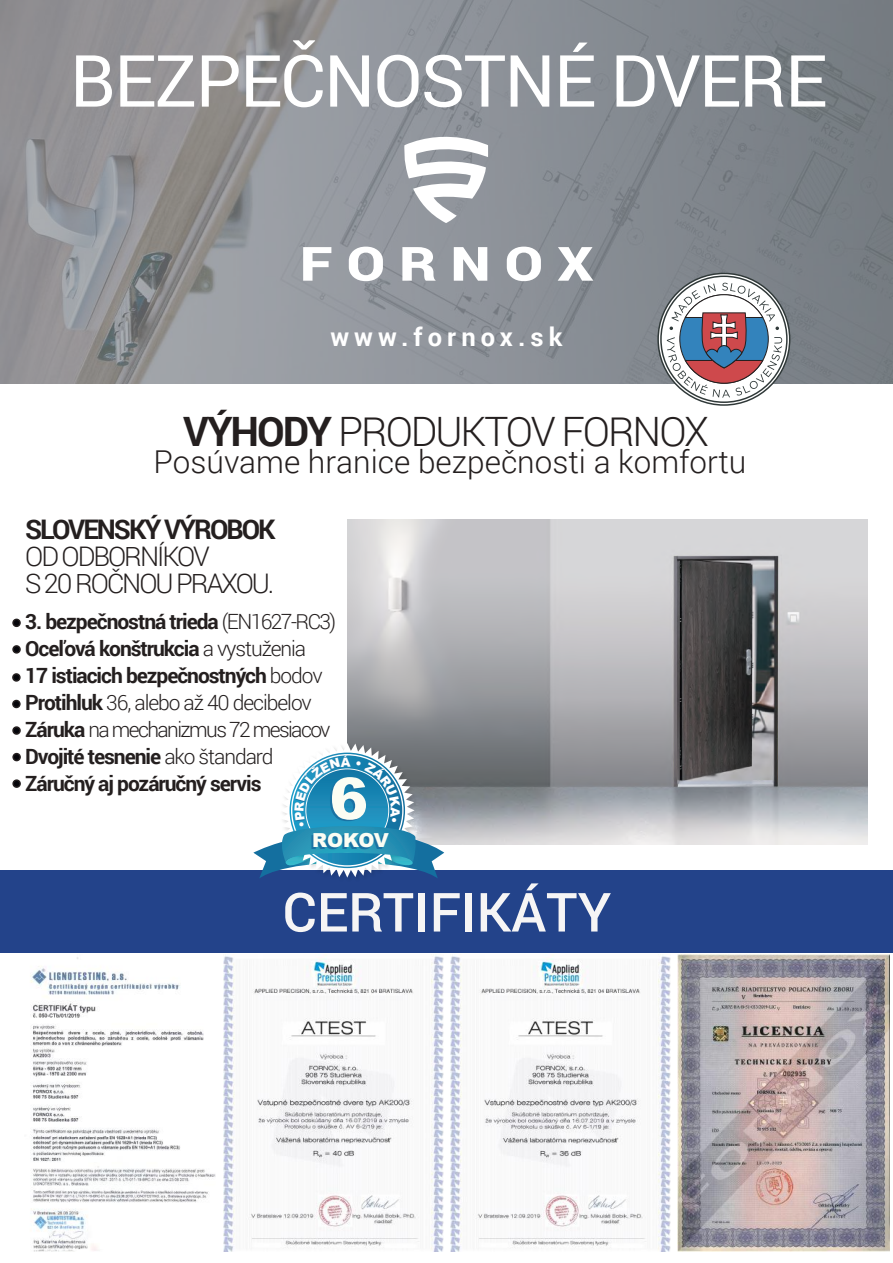
<style>
.page{position:relative;width:893px;height:1263px;background:#fff}
.page>*{position:absolute;margin:0;border:0;box-sizing:border-box;transform-origin:0 0}
.t1{font:72px "Roboto";letter-spacing:-.025em;color:#fff}
.t2{font:900 57.6px "Arial";color:#fbfdf3}
.t3{font:500 54px "Roboto";color:#f6f5f5}
.t4{font:300 40.5px "Roboto";letter-spacing:-.05em;color:#241f1f}
.t5{font:300 31.5px "Roboto";color:#241f1f}
.t6{font:300 27px/27px "Roboto";letter-spacing:-.075em;color:#241f1f}
.t7{font:700 27px "Roboto";letter-spacing:-.075em;color:#241f1f}
.t8{font:700 25.5px "Roboto";letter-spacing:.2em;color:#fff}
.t9{font:700 21px/27px "Roboto";letter-spacing:-.05em;color:#241f1f}
.t10{font:900 19.35px "Arial";letter-spacing:-.025em;color:#fbfdf3}
.s1{font-weight:700}
.s2{font-weight:300}
</style>
<div class="page">
<img style="left:30px;top:957px;width:194px;height:294px">
<img style="left:224px;top:954px;width:220px;height:297px">
<img style="left:450px;top:954px;width:221px;height:297px">
<img style="left:677px;top:954px;width:213px;height:297px">
<img style="left:347px;top:520px;width:520px;height:325px">
<div style="left:0;top:871px;width:893px;height:82px;background:#23438a"></div>
<svg style="left:0;top:0;width:893px;height:384px;background:#8a8d93"></svg>
<img style="left:347px;top:740px;width:75px;height:3px">
<svg style="left:658px;top:273px;width:132px;height:132px"></svg>
<svg style="left:667px;top:283px;width:115px;height:115px"></svg>
<svg style="left:303px;top:247px;width:28px;height:34px"></svg>
<svg style="left:349px;top:247px;width:34px;height:34px"></svg>
<svg style="left:402px;top:247px;width:34px;height:34px"></svg>
<svg style="left:454px;top:247px;width:33px;height:34px"></svg>
<svg style="left:507px;top:247px;width:34px;height:34px"></svg>
<svg style="left:558px;top:247px;width:35px;height:34px"></svg>
<svg style="left:403px;top:126px;width:85px;height:97px"></svg>
<div style="left:13px;top:619px;width:7px;height:7px;background:#05050a;border-radius:50%"></div>
<div style="left:12px;top:619px;width:9px;height:8px;border:2px solid #241f1f;border-radius:50%"></div>
<div style="left:13px;top:646px;width:7px;height:7px;background:#05050a;border-radius:50%"></div>
<div style="left:12px;top:645px;width:9px;height:9px;border:2px solid #241f1f;border-radius:50%"></div>
<div style="left:13px;top:674px;width:7px;height:7px;background:#05050a;border-radius:50%"></div>
<div style="left:12px;top:673px;width:9px;height:9px;border:2px solid #241f1f;border-radius:50%"></div>
<div style="left:13px;top:700px;width:7px;height:7px;background:#05050a;border-radius:50%"></div>
<div style="left:12px;top:700px;width:9px;height:8px;border:2px solid #241f1f;border-radius:50%"></div>
<div style="left:13px;top:727px;width:7px;height:7px;background:#05050a;border-radius:50%"></div>
<div style="left:12px;top:726px;width:9px;height:9px;border:2px solid #241f1f;border-radius:50%"></div>
<div style="left:13px;top:754px;width:7px;height:6px;background:#05050a;border-radius:50%"></div>
<div style="left:12px;top:753px;width:9px;height:8px;border:2px solid #241f1f;border-radius:50%"></div>
<div style="left:13px;top:780px;width:7px;height:7px;background:#05050a;border-radius:50%"></div>
<div style="left:12px;top:779px;width:9px;height:9px;border:2px solid #241f1f;border-radius:50%"></div>
<svg style="left:253px;top:743px;width:191px;height:135px"></svg>
<h1 class="t1" style="left:70px;top:30px;width:759px">BEZPEČNOSTNÉ DVERE</h1>
<p class="t8" style="left:330px;top:318px;width:234px">www.fornox.sk</p>
<h3 class="t4" style="left:183px;top:403px;width:527px"><span class="s1">VÝHODY</span> PRODUKTOV FORNOX</h3>
<h3 class="t5" style="left:154px;top:440px;width:594px">Posúvame hranice bezpečnosti a komfortu</h3>
<p class="t7" style="left:25px;top:511px;width:252px">SLOVENSKÝ VÝROBOK</p>
<p class="t6" style="left:25px;top:542px;width:251px">OD ODBORNÍKOV<br>S 20 ROČNOU PRAXOU.</p>
<p class="t9" style="left:25px;top:607px;width:313px">3. bezpečnostná trieda <span class="s2">(EN1627-RC3)<br></span>Oceľová konštrukcia <span class="s2">a vystuženia<br></span>17 istiacich bezpečnostných <span class="s2">bodov </span>Protihluk <span class="s2">36, alebo až 40 decibelov </span>Záruka <span class="s2">na mechanizmus 72 mesiacov </span>Dvojité tesnenie <span class="s2">ako štandard </span>Záručný aj pozáručný servis</p>
<p class="t10" style="left:312px;top:826px;width:78px">ROKOV</p>
<h2 class="t2" style="left:330px;top:757px;width:40px">6</h2>
<h3 class="t3" style="left:282px;top:874px;width:330px">CERTIFIKÁTY</h3>
</div>
